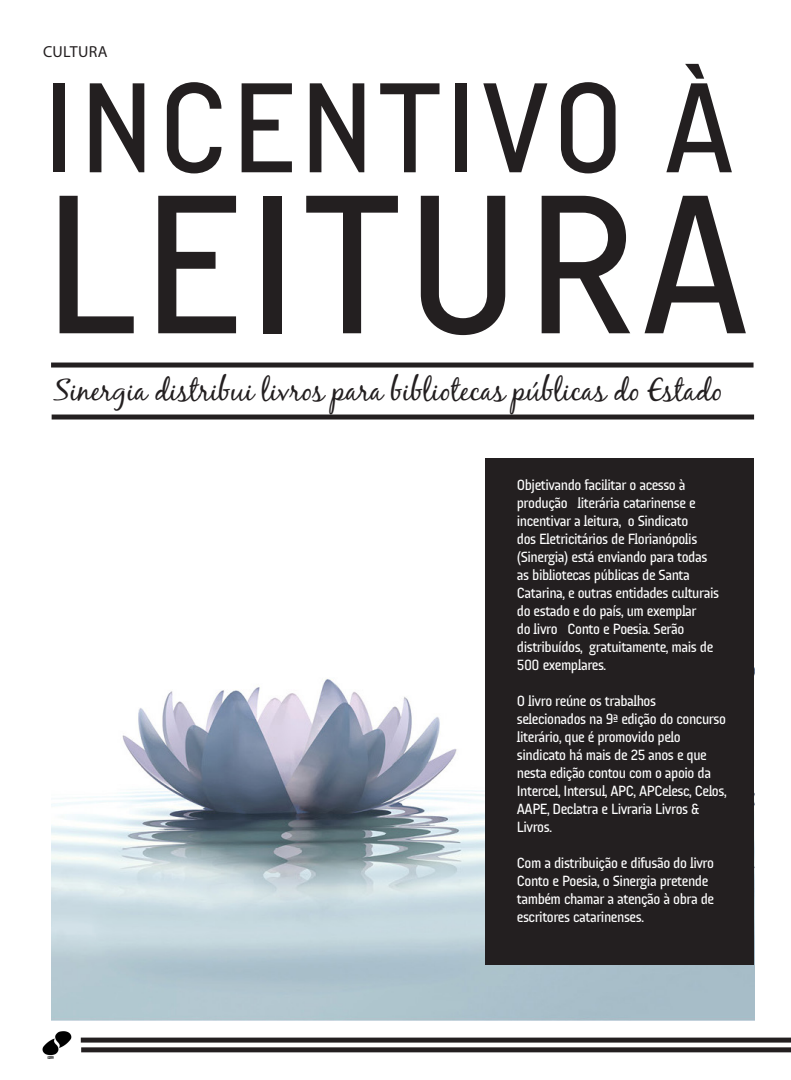
<style>
.page{position:relative;width:791px;height:1080px;background:#fff}
.page>*{position:absolute;margin:0;border:0;box-sizing:border-box;transform-origin:0 0}
.Texto10{font:201px "Audimat 3000 Regulier";letter-spacing:.02em;color:#231f20}
.Texto10-2{font:130px "Audimat 3000 Regulier";letter-spacing:.02em;color:#231f20}
.Texto10-3{font:30px "Black Jack";color:#231f20}
.Subtitulo14{font:16px "Myriad Pro";letter-spacing:.02em;color:#231f20}
.Texto10-4{font:15px/18px "Audimat 3000 Regulier";letter-spacing:-.03em;color:#fff}
</style>
<div class="page">
<img style="left:43px;top:1032px;width:29px;height:27px">
<img style="left:51px;top:679px;width:703px;height:341px">
<div style="left:51px;top:363px;width:702px;height:5px;background:#231f20"></div>
<div style="left:52px;top:415px;width:702px;height:5px;background:#231f20"></div>
<div style="left:485px;top:458px;width:269px;height:506px;background:#231f20"></div>
<div style="left:81px;top:1038px;width:710px;height:5px;background:#231f20"></div>
<div style="left:81px;top:1047px;width:710px;height:5px;background:#231f20"></div>
<p class="Subtitulo14" style="left:43px;top:42px;width:66px">CULTURA</p>
<p class="Texto10-2" style="left:43px;top:50px;width:693px">INCENTIVO À</p>
<p class="Texto10" style="left:43px;top:145px;width:709px">LEITURA</p>
<p class="Texto10-3" style="left:53px;top:372px;width:671px">Sinergia distribui livros para bibliotecas públicas do Estado</p>
<p class="Texto10-4" style="left:517px;top:476px;width:204px">Objetivando facilitar o acesso à produção literária catarinense e incentivar a leitura, o Sindicato<br>dos Eletricitários de Florianópolis (Sinergia) está enviando para todas as bibliotecas públicas de Santa Catarina, e outras entidades culturais do estado e do país, um exemplar<br>do livro Conto e Poesia. Serão distribuídos, gratuitamente, mais de 500 exemplares.</p>
<p class="Texto10-4" style="left:517px;top:692px;width:211px">O livro reúne os trabalhos selecionados na 9ª edição do concurso literário, que é promovido pelo sindicato há mais de 25 anos e que nesta edição contou com o apoio da<br>Intercel, Intersul, APC, APCelesc, Celos,<br>AAPE, Declatra e Livraria Livros &amp;<br>Livros.</p>
<p class="Texto10-4" style="left:517px;top:854px;width:199px">Com a distribuição e difusão do livro<br>Conto e Poesia, o Sinergia pretende também chamar a atenção à obra de escritores catarinenses.</p>
</div>
